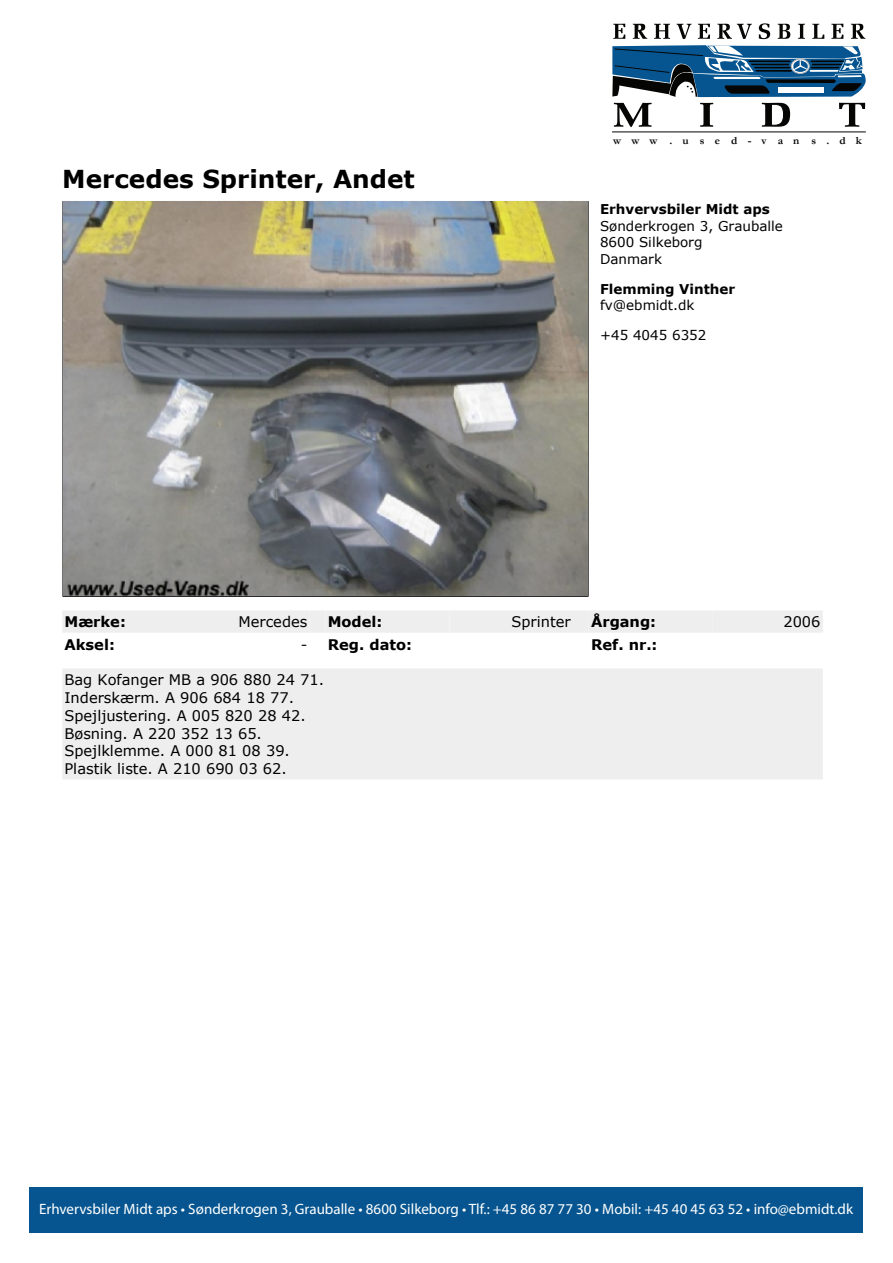
<style>
.page{position:relative;width:893px;height:1263px;background:#fff}
.page>*{position:absolute;margin:0;border:0;box-sizing:border-box;transform-origin:0 0}
.t1{font:700 24.75px "Verdana";color:#000}
.t2{font:15px "Myriad Pro";color:#fff}
.t3{font:14.7px/17.7px "Verdana";color:#000}
.t4{font:700 14.7px "Verdana";color:#000}
.t5{font:13.5px/16.4px "Verdana";color:#000}
.t6{font:700 13.5px "Verdana";color:#000}
.t7{font:700 11.1px "Garamond";letter-spacing:.9em;color:#050504}
.s1{font-weight:400}
</style>
<div class="page">
<svg style="left:613px;top:24px;width:12px;height:15px"></svg>
<svg style="left:633px;top:24px;width:14px;height:15px"></svg>
<svg style="left:654px;top:24px;width:16px;height:15px"></svg>
<svg style="left:677px;top:24px;width:14px;height:15px"></svg>
<svg style="left:698px;top:24px;width:12px;height:15px"></svg>
<svg style="left:759px;top:23px;width:11px;height:16px"></svg>
<svg style="left:798px;top:24px;width:7px;height:15px"></svg>
<svg style="left:812px;top:24px;width:12px;height:15px"></svg>
<svg style="left:831px;top:24px;width:12px;height:15px"></svg>
<svg style="left:851px;top:24px;width:14px;height:15px"></svg>
<svg style="left:614px;top:103px;width:38px;height:24px"></svg>
<svg style="left:700px;top:103px;width:13px;height:24px"></svg>
<svg style="left:762px;top:103px;width:28px;height:24px"></svg>
<svg style="left:839px;top:103px;width:26px;height:24px"></svg>
<svg style="left:612px;top:45px;width:254px;height:52px;background:#36678c"></svg>
<hr style="left:612px;top:131px;width:254px;height:1px;background:#050504">
<svg style="left:717px;top:24px;width:35px;height:15px"></svg>
<svg style="left:778px;top:24px;width:12px;height:15px"></svg>
<div style="left:29px;top:1187px;width:834px;height:46px;background:#065590"></div>
<div style="left:62px;top:610px;width:124px;height:23px;background:#eee"></div>
<div style="left:186px;top:610px;width:124px;height:23px;background:#eee"></div>
<div style="left:310px;top:610px;width:16px;height:23px;background:#eee"></div>
<div style="left:326px;top:610px;width:123px;height:23px;background:#eee"></div>
<div style="left:449px;top:610px;width:124px;height:23px;background:#eee"></div>
<div style="left:573px;top:610px;width:16px;height:23px;background:#eee"></div>
<svg style="left:62px;top:201px;width:527px;height:396px;background:#81827e"></svg>
<div style="left:589px;top:610px;width:123px;height:23px;background:#eee"></div>
<div style="left:712px;top:610px;width:111px;height:23px;background:#eee"></div>
<div style="left:62px;top:668px;width:761px;height:111px;background:#eee"></div>
<h1 class="t1" style="left:62px;top:163px;width:354px">Mercedes Sprinter, Andet</h1>
<p class="t7" style="left:613px;top:133px;width:250px">www .used-van s.dk</p>
<p class="t6" style="left:600px;top:201px;width:171px">Erhvervsbiler Midt aps</p>
<p class="t5" style="left:600px;top:217px;width:184px">Sønderkrogen 3, Grauballe<br>8600 Silkeborg<br>Danmark</p>
<p class="t6" style="left:600px;top:280px;width:137px">Flemming Vinther</p>
<p class="t5" style="left:600px;top:296px;width:96px">fv@ebmidt.dk</p>
<p class="t5" style="left:600px;top:326px;width:108px">+45 4045 6352</p>
<p class="t4" style="left:64px;top:613px;width:63px">Mærke:</p>
<p class="t3" style="left:238px;top:613px;width:70px">Mercedes</p>
<p class="t4" style="left:328px;top:613px;width:56px">Model:</p>
<p class="t3" style="left:511px;top:613px;width:61px">Sprinter</p>
<p class="t4" style="left:591px;top:613px;width:67px">Årgang:</p>
<p class="t3" style="left:783px;top:613px;width:39px">2006</p>
<p class="t4" style="left:64px;top:635px;width:52px">Aksel:</p>
<p class="t4" style="left:301px;top:635px;width:113px"><span class="s1">-</span> Reg. dato:</p>
<p class="t4" style="left:591px;top:635px;width:68px">Ref. nr.:</p>
<p class="t3" style="left:64px;top:671px;width:261px">Bag Kofanger MB a 906 880 24 71.<br>Inderskærm. A 906 684 18 77.<br>Spejljustering. A 005 820 28 42.<br>Bøsning. A 220 352 13 65.<br>Spejlklemme. A 000 81 08 39.<br>Plastik liste. A 210 690 03 62.</p>
<p class="t2" style="left:39px;top:1199px;width:815px">Erhvervsbiler Midt aps • Sønderkrogen 3, Grauballe • 8600 Silkeborg • Tlf.: +45 86 87 77 30 • Mobil: +45 40 45 63 52 • info@ebmidt.dk</p>
</div>
